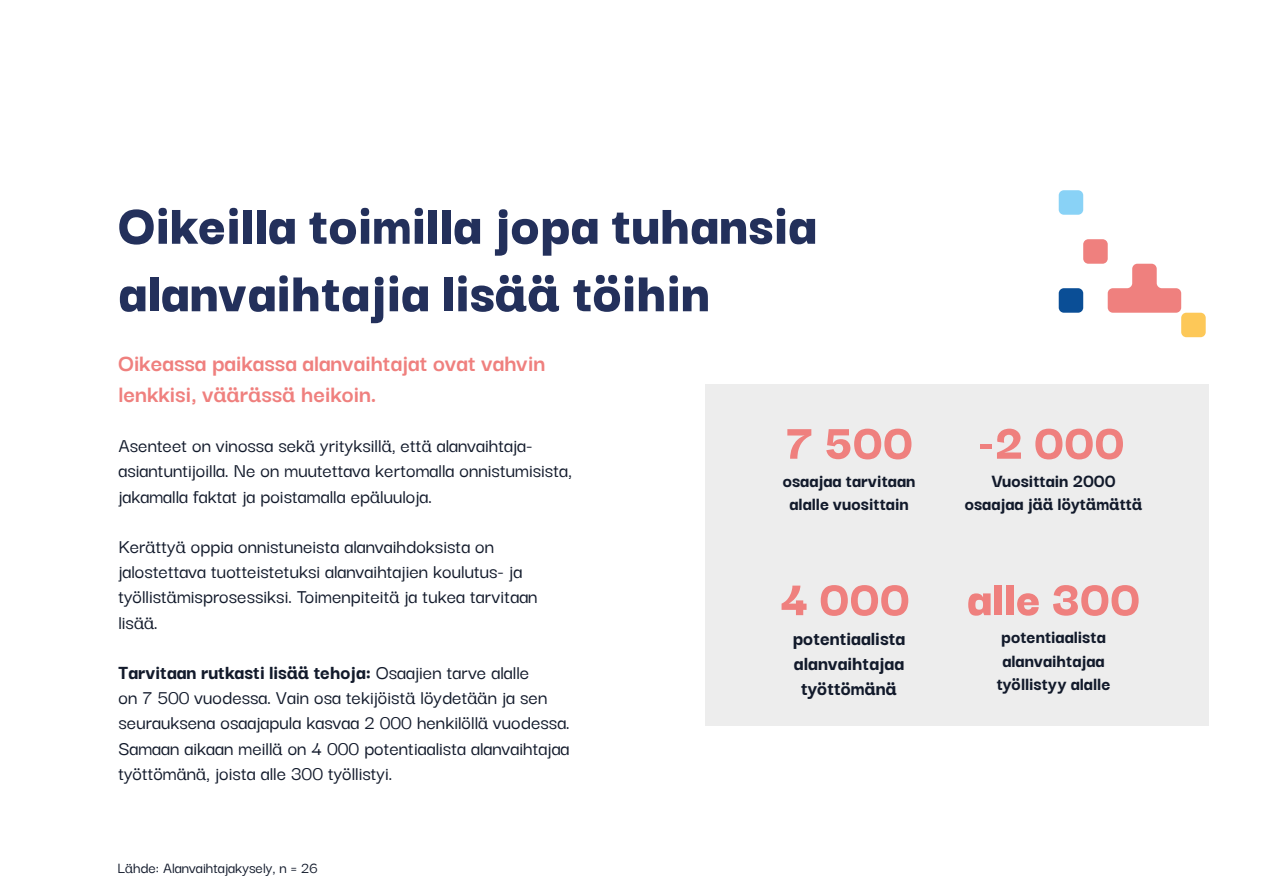
<style>
.page{position:relative;width:1263px;height:893px;background:#fff}
.page>*{position:absolute;margin:0;border:0;box-sizing:border-box;transform-origin:0 0}
.t1{font:900 60px/67.5px "Darker Grotesque";color:#23305b}
.t2{font:900 52.5px "Darker Grotesque";color:#ef807e}
.t3{font:700 25.5px/30.6px "Darker Grotesque";color:#ef807e}
.t4{font:500 21px/25.2px "Darker Grotesque";color:#121a2b}
.t5{font:800 21px/25.2px "Darker Grotesque";color:#121a2b;text-align:center}
.t6{font:800 19.5px/23.4px "Darker Grotesque";color:#121a2b;text-align:center}
.t7{font:500 16.5px "Darker Grotesque";color:#121a2b}
.s1{font-weight:800}
</style>
<div class="page">
<div style="left:705px;top:384px;width:504px;height:341px;background:#ededed"></div>
<div style="left:1059px;top:190px;width:24px;height:25px;background:#89d2f6;border-radius:5px"></div>
<div style="left:1083px;top:239px;width:25px;height:25px;background:#ef807e;border-radius:5px"></div>
<div style="left:1059px;top:288px;width:24px;height:25px;background:#0a4e96;border-radius:5px"></div>
<svg style="left:1108px;top:264px;width:73px;height:49px"></svg>
<div style="left:1181px;top:313px;width:25px;height:24px;background:#fdc858;border-radius:5px"></div>
<h1 class="t1" style="left:118px;top:187px;width:700px">Oikeilla toimilla jopa tuhansia alanvaihtajia lisää töihin</h1>
<p class="t3" style="left:118px;top:346px;width:428px">Oikeassa paikassa alanvaihtajat ovat vahvin lenkkisi, väärässä heikoin.</p>
<p class="t4" style="left:118px;top:432px;width:455px">Asenteet on vinossa sekä yrityksillä, että alanvaihtaja&shy;asiantuntijoilla. Ne on muutettava kertomalla onnistumisista, jakamalla faktat ja poistamalla epäluuloja.</p>
<p class="t4" style="left:118px;top:532px;width:421px">Kerättyä oppia onnistuneista alanvaihdoksista on jalostettava tuotteistetuksi alanvaihtajien koulutus- ja työllistämisprosessiksi. Toimenpiteitä ja tukea tarvitaan lisää.</p>
<p class="t4" style="left:118px;top:658px;width:453px"><span class="s1">Tarvitaan rutkasti lisää tehoja:</span> Osaajien tarve alalle<br>on 7 500 vuodessa. Vain osa tekijöistä löydetään ja sen seurauksena osaajapula kasvaa 2 000 henkilöllä vuodessa.<br>Samaan aikaan meillä on 4 000 potentiaalista alanvaihtajaa työttömänä, joista alle 300 työllistyi.</p>
<h2 class="t2" style="left:785px;top:403px;width:341px">7 500 -2 000</h2>
<p class="t6" style="left:965px;top:468px;width:179px">Vuosittain 2000 osaajaa jää löytämättä</p>
<p class="t6" style="left:783px;top:468px;width:134px">osaajaa tarvitaan alalle vuosittain</p>
<h2 class="t2" style="left:780px;top:559px;width:132px">4 000</h2>
<p class="t5" style="left:793px;top:624px;width:114px">potentiaalista alanvaihtajaa työttömänä</p>
<h2 class="t2" style="left:967px;top:559px;width:175px">alle 300</h2>
<p class="t6" style="left:997px;top:624px;width:115px;text-align:left">potentiaalista alanvaihtajaa työllistyy alalle</p>
<p class="t7" style="left:117px;top:855px;width:202px">Lähde: Alanvaihtajakysely, n = 26</p>
</div>
